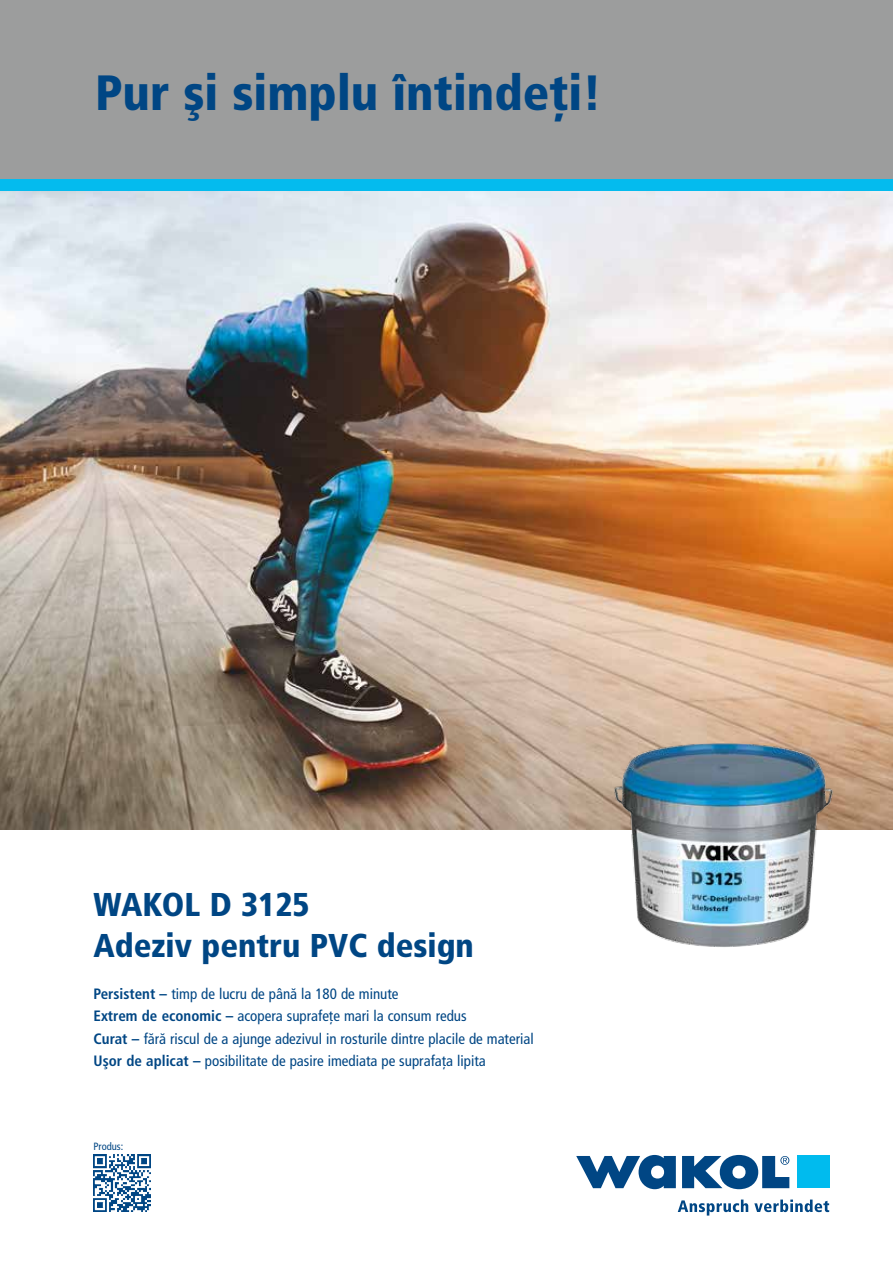
<style>
.page{position:relative;width:893px;height:1263px;background:#fff}
.page>*{position:absolute;margin:0;border:0;box-sizing:border-box;transform-origin:0 0}
.t1{font:900 condensed 49.5px "Frutiger LTCE";color:#004684}
.t2{font:900 condensed 33px/40.5px "Frutiger LTCE";color:#004684}
.t3{font:condensed 15px/22.5px "Frutiger LTCE";color:#004684}
.t4{font:condensed 10.5px "Frutiger";color:#004684}
.s1{font-weight:700}
</style>
<div class="page">
<div style="left:0;top:179px;width:893px;height:12px;background:#04bbee"></div>
<svg style="left:678px;top:1199px;width:70px;height:16px"></svg>
<svg style="left:754px;top:1199px;width:75px;height:13px"></svg>
<svg style="left:576px;top:1155px;width:100px;height:34px"></svg>
<svg style="left:682px;top:1155px;width:107px;height:34px"></svg>
<div style="left:797px;top:1156px;width:32px;height:32px;background:#0be"></div>
<div style="left:0;top:0;width:893px;height:179px;background:#9c9d9d"></div>
<img style="left:0;top:191px;width:893px;height:638px">
<img style="left:608px;top:730px;width:231px;height:217px">
<img style="left:94px;top:1155px;width:57px;height:57px">
<h1 class="t1" style="left:95px;top:63px;width:508px">Pur şi simplu întindeţi!</h1>
<h2 class="t2" style="left:94px;top:885px;width:382px">WAKOL D 3125<br>Adeziv pentru PVC design</h2>
<p class="t3" style="left:94px;top:982px;width:442px"><span class="s1">Persistent –</span> timp de lucru de până la 180 de minute<br><span class="s1">Extrem de economic –</span> acopera suprafeţe mari la consum redus<br><span class="s1">Curat –</span> fără riscul de a ajunge adezivul in rosturile dintre placile de material <span class="s1">Uşor de aplicat –</span> posibilitate de pasire imediata pe suprafaţa lipita</p>
<p class="t4" style="left:94px;top:1140px;width:31px">Produs:</p>
</div>
